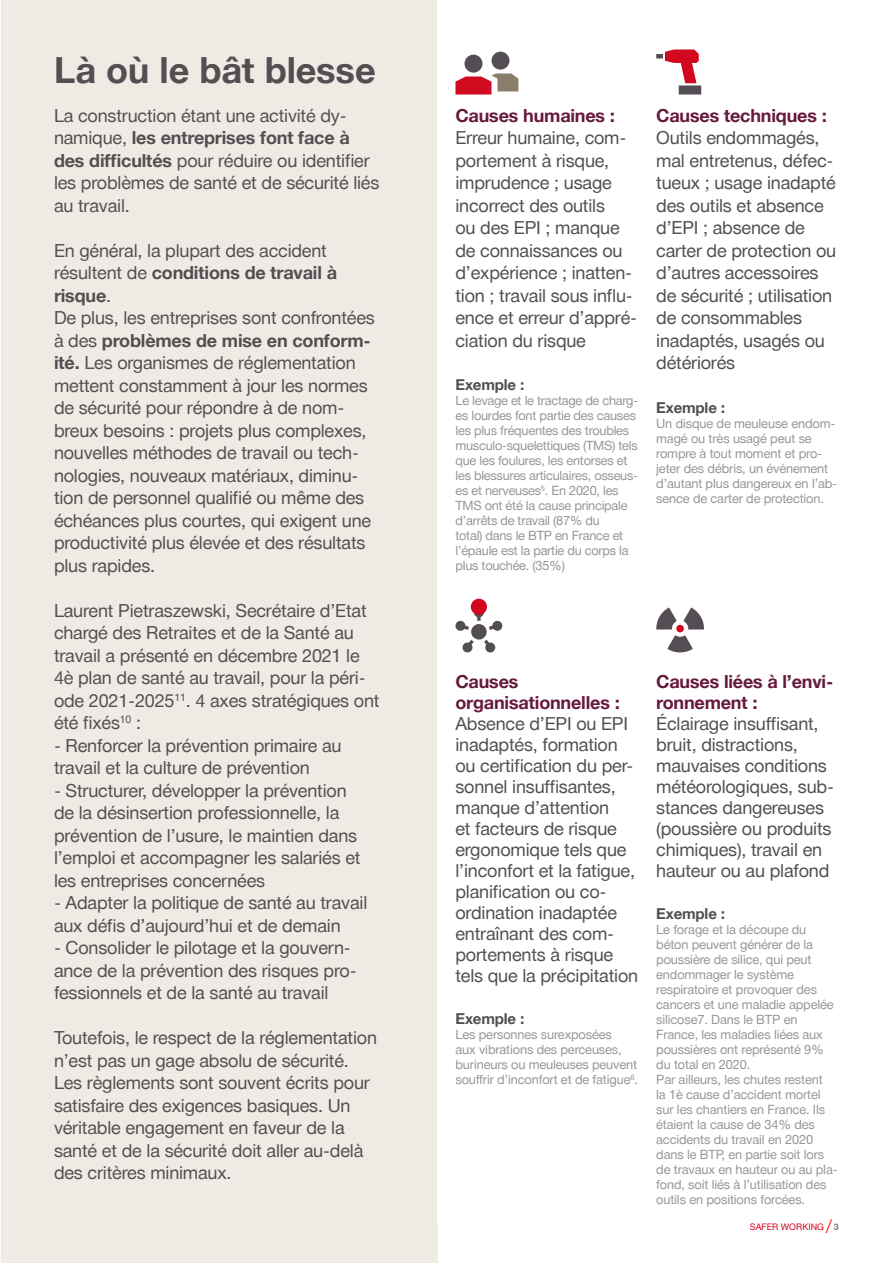
<style>
.page{position:relative;width:893px;height:1263px;background:#fff}
.page>*{position:absolute;margin:0;border:0;box-sizing:border-box;transform-origin:0 0}
.t1{font:700 36px "Hilti";color:#524f53}
.t2{font:18px/22.5px "Hilti";letter-spacing:-.01em;color:#524f53}
.t3{font:700 18px/21px "Hilti";letter-spacing:-.01em;color:#66193c}
.t4{font:700 15px "Hilti";letter-spacing:-.01em;color:#524f53}
.t5{font:12.75px/15px "Hilti";letter-spacing:-.01em;color:#979598}
.t6{font:9px "Hilti";color:#d2051e}
.s1{font-weight:700}
.s2{font-size:15px;color:#f00}
.s3{font-weight:700;color:#887f6e}
</style>
<div class="page">
<div style="left:0;top:0;width:437px;height:1263px;background:#efebe4"></div>
<svg style="left:656px;top:50px;width:45px;height:44px"></svg>
<svg style="left:455px;top:607px;width:48px;height:46px"></svg>
<svg style="left:667px;top:635px;width:26px;height:18px"></svg>
<svg style="left:683px;top:607px;width:21px;height:22px"></svg>
<svg style="left:656px;top:607px;width:21px;height:22px"></svg>
<div style="left:676px;top:625px;width:8px;height:7px;background:#d2091e;border-radius:50%"></div>
<div style="left:471px;top:599px;width:16px;height:16px;background:#d2091e;border-radius:50%"></div>
<svg style="left:455px;top:73px;width:63px;height:22px"></svg>
<div style="left:464px;top:55px;width:18px;height:18px;background:#544e54;border-radius:50%"></div>
<div style="left:491px;top:52px;width:18px;height:18px;background:#544e54;border-radius:50%"></div>
<hr style="left:0;top:0;width:1px;height:1263px;background:#fff">
<h1 class="t1" style="left:54px;top:45px;width:323px">Là où le bât blesse</h1>
<p class="t2" style="left:54px;top:103px;width:327px">La construction étant une activité dy&shy;namique, <span class="s1">les entreprises font face à des difficultés</span> pour réduire ou identifier les problèmes de santé et de sécurité liés au travail.</p>
<p class="t2" style="left:54px;top:238px;width:285px">En général, la plupart des accident résultent de <span class="s1">conditions de travail à risque</span>.</p>
<p class="t2" style="left:54px;top:306px;width:322px">De plus, les entreprises sont confrontées à des <span class="s1">problèmes de mise en conform&shy;ité.</span> Les organismes de réglementation mettent constamment à jour les normes de sécurité pour répondre à de nom&shy;breux besoins : projets plus complexes, nouvelles méthodes de travail ou tech&shy;nologies, nouveaux matériaux, diminu&shy;tion de personnel qualifié ou même des échéances plus courtes, qui exigent une productivité plus élevée et des résultats plus rapides.</p>
<p class="t2" style="left:54px;top:598px;width:327px">Laurent Pietraszewski, Secrétaire d’Etat chargé des Retraites et de la Santé au travail a présenté en décembre 2021 le 4è plan de santé au travail, pour la péri&shy;ode 2021-2025<sup>11</sup>. 4 axes stratégiques ont été fixés<sup>10</sup> :</p>
<p class="t2" style="left:54px;top:733px;width:289px">- Renforcer la prévention primaire au travail et la culture de prévention</p>
<p class="t2" style="left:54px;top:778px;width:308px">- Structurer, développer la prévention de la désinsertion professionnelle, la prévention de l’usure, le maintien dans l’emploi et accompagner les salariés et les entreprises concernées</p>
<p class="t2" style="left:54px;top:891px;width:315px">- Adapter la politique de santé au travail aux défis d’aujourd’hui et de demain</p>
<p class="t2" style="left:54px;top:936px;width:304px">- Consolider le pilotage et la gouvern&shy;ance de la prévention des risques pro&shy;fessionnels et de la santé au travail</p>
<p class="t2" style="left:54px;top:1026px;width:325px">Toutefois, le respect de la réglementation n’est pas un gage absolu de sécurité.<br>Les règlements sont souvent écrits pour satisfaire des exigences basiques. Un véritable engagement en faveur de la santé et de la sécurité doit aller au-delà des critères minimaux.</p>
<p class="t3" style="left:455px;top:104px;width:161px">Causes humaines :</p>
<p class="t2" style="left:455px;top:126px;width:183px">Erreur humaine, com&shy;portement à risque, imprudence ; usage incorrect des outils<br>ou des EPI ; manque de connaissances ou d’expérience ; inatten&shy;tion ; travail sous influ&shy;ence et erreur d’appré&shy;ciation du risque</p>
<p class="t4" style="left:455px;top:374px;width:70px">Exemple :</p>
<p class="t5" style="left:455px;top:392px;width:184px">Le levage et le tractage de charg&shy;es lourdes font partie des causes les plus fréquentes des troubles musculo-squelettiques (TMS) tels que les foulures, les entorses et les blessures articulaires, osseus&shy;es et nerveuses<sup>5</sup>. En 2020, les<br>TMS ont été la cause principale d’arrêts de travail (87% du<br>total) dans le BTP en France et l’épaule est la partie du corps la plus touchée. (35%)</p>
<p class="t3" style="left:656px;top:104px;width:172px">Causes techniques :</p>
<p class="t2" style="left:656px;top:126px;width:182px">Outils endommagés, mal entretenus, défec&shy;tueux ; usage inadapté des outils et absence d’EPI ; absence de carter de protection ou d’autres accessoires de sécurité ; utilisation de consommables inadaptés, usagés ou détériorés</p>
<p class="t4" style="left:656px;top:397px;width:70px">Exemple :</p>
<p class="t5" style="left:656px;top:415px;width:182px">Un disque de meuleuse endom&shy;magé ou très usagé peut se rompre à tout moment et pro&shy;jeter des débris, un événement d’autant plus dangereux en l’ab&shy;sence de carter de protection.</p>
<p class="t3" style="left:455px;top:671px;width:166px">Causes organisationnelles :</p>
<p class="t2" style="left:455px;top:713px;width:184px;line-height:21px">Absence d’EPI ou EPI inadaptés, formation ou certification du per&shy;sonnel insuffisantes, manque d’attention<br>et facteurs de risque ergonomique tels que l’inconfort et la fatigue, planification ou co&shy;ordination inadaptée entraînant des com&shy;portements à risque tels que la précipitation</p>
<p class="t4" style="left:455px;top:1008px;width:70px">Exemple :</p>
<p class="t5" style="left:455px;top:1027px;width:184px">Les personnes surexposées<br>aux vibrations des perceuses, burineurs ou meuleuses peuvent souffrir d’inconfort et de fatigue<sup>6</sup>.</p>
<p class="t3" style="left:656px;top:671px;width:179px">Causes liées à l’envi&shy;ronnement :</p>
<p class="t2" style="left:656px;top:713px;width:179px;line-height:21px">Éclairage insuffisant, bruit, distractions, mauvaises conditions météorologiques, sub&shy;stances dangereuses (poussière ou produits chimiques), travail en hauteur ou au plafond</p>
<p class="t4" style="left:656px;top:903px;width:70px">Exemple :</p>
<p class="t5" style="left:656px;top:922px;width:183px">Le forage et la découpe du béton peuvent générer de la poussière de silice, qui peut endommager le système respiratoire et provoquer des cancers et une maladie appelée silicose7. Dans le BTP en<br>France, les maladies liées aux poussières ont représenté 9% du total en 2020.<br>Par ailleurs, les chutes restent<br>la 1è cause d’accident mortel sur les chantiers en France. Ils étaient la cause de 34% des accidents du travail en 2020 dans le BTP, en partie soit lors de travaux en hauteur ou au pla&shy;fond, soit liés à l’utilisation des outils en positions forcées.</p>
<p class="t6" style="left:750px;top:1221px;width:90px">SAFER WORKING <span class="s2">/</span> <span class="s3">3</span></p>
</div>
